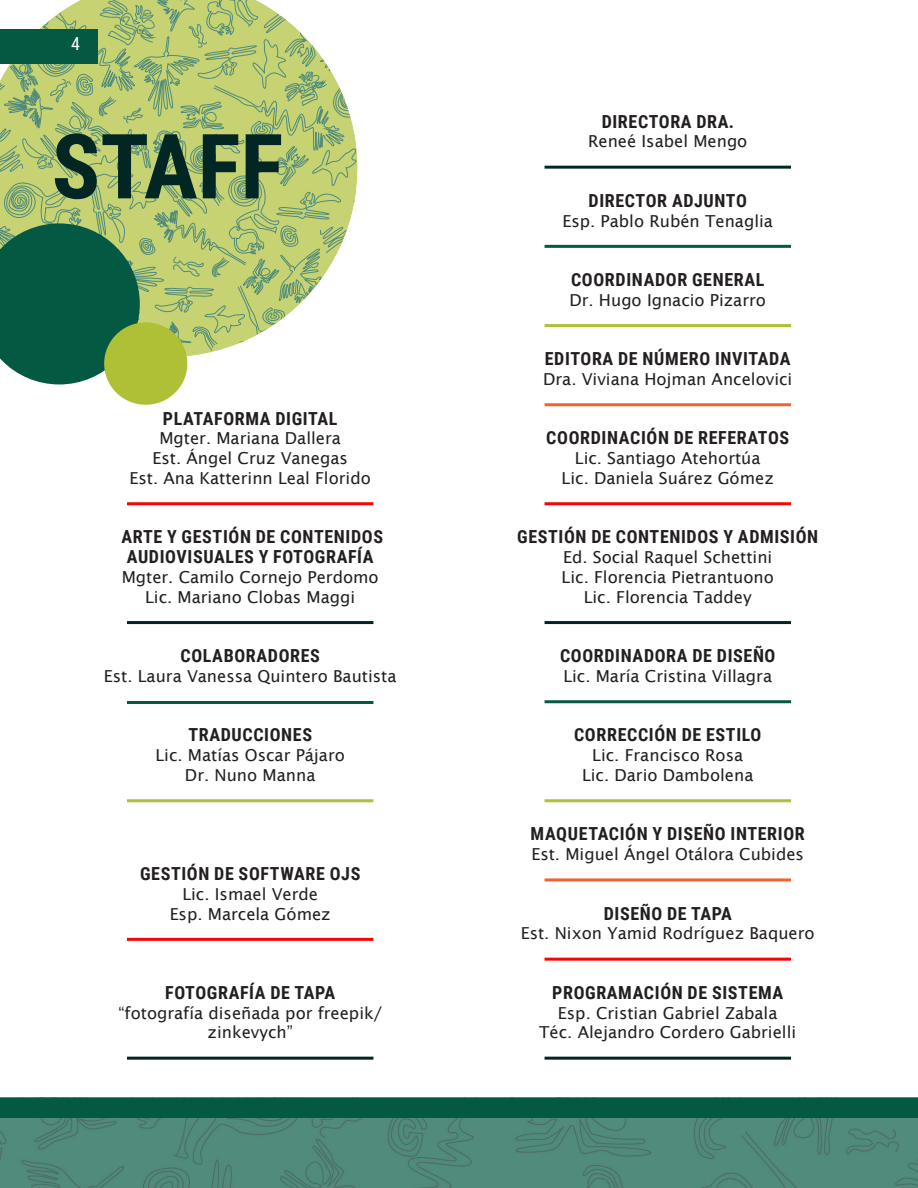
<style>
.page{position:relative;width:918px;height:1188px;background:#fff}
.page>*{position:absolute;margin:0;border:0;box-sizing:border-box;transform-origin:0 0}
.Subtítulos{font:700 18px/19.8px "Roboto Condensed";letter-spacing:.035em;color:#231f20}
.t1{font:18px "Roboto Condensed";color:#fff}
.Staff_Texto_11_pt__c{font:16.5px/19.8px "Lucida Sans";color:#231f20;text-align:center}
</style>
<div class="page">
<hr style="left:545px;top:166px;width:246px;height:3px;background:#022624">
<hr style="left:545px;top:1057px;width:246px;height:3px;background:#022624">
<hr style="left:127px;top:502px;width:246px;height:3px;background:#f10505">
<hr style="left:127px;top:938px;width:246px;height:3px;background:#f10505">
<hr style="left:127px;top:621px;width:246px;height:3px;background:#022624">
<hr style="left:127px;top:799px;width:246px;height:3px;background:#afc036">
<hr style="left:127px;top:701px;width:246px;height:3px;background:#045942">
<hr style="left:127px;top:1057px;width:246px;height:3px;background:#022624">
<hr style="left:545px;top:245px;width:246px;height:3px;background:#045942">
<hr style="left:545px;top:324px;width:246px;height:3px;background:#afc036">
<hr style="left:545px;top:403px;width:246px;height:3px;background:#f2622e">
<hr style="left:545px;top:502px;width:246px;height:3px;background:#f10505">
<hr style="left:545px;top:621px;width:246px;height:3px;background:#022624">
<hr style="left:545px;top:700px;width:246px;height:3px;background:#045942">
<hr style="left:545px;top:799px;width:246px;height:3px;background:#afc036">
<hr style="left:545px;top:958px;width:246px;height:3px;background:#f10505">
<hr style="left:545px;top:878px;width:246px;height:3px;background:#f2622e">
<svg style="left:0;top:0;width:357px;height:357px"></svg>
<svg style="left:0;top:223px;width:140px;height:161px;background:#1b684c"></svg>
<div style="left:104px;top:322px;width:83px;height:83px;background:#afc036;border-radius:50%"></div>
<svg style="left:55px;top:133px;width:226px;height:66px;background:#607b4e"></svg>
<img style="left:0;top:1118px;width:918px;height:70px">
<div style="left:0;top:1098px;width:918px;height:20px;background:#045942"></div>
<div style="left:0;top:30px;width:98px;height:34px;background:#045942"></div>
<p class="t1" style="left:71px;top:31px;width:10px">4</p>
<p class="Subtítulos" style="left:163px;top:408px;width:176px">PLATAFORMA DIGITAL</p>
<p class="Staff_Texto_11_pt__c" style="left:159px;top:429px;width:183px">Mgter. Mariana Dallera</p>
<p class="Staff_Texto_11_pt__c" style="left:153px;top:448px;width:197px">Est. Ángel Cruz Vanegas</p>
<p class="Staff_Texto_11_pt__c" style="left:130px;top:468px;width:243px">Est. Ana Katterinn Leal Florido</p>
<p class="Subtítulos" style="left:122px;top:526px;width:263px">ARTE Y GESTIÓN DE CONTENIDOS<br>AUDIOVISUALES Y FOTOGRAFÍA</p>
<p class="Staff_Texto_11_pt__c" style="left:122px;top:567px;width:259px">Mgter. Camilo Cornejo Perdomo</p>
<p class="Staff_Texto_11_pt__c" style="left:145px;top:587px;width:212px">Lic. Mariano Clobas Maggi</p>
<p class="Subtítulos" style="left:180px;top:645px;width:141px">COLABORADORES</p>
<p class="Staff_Texto_11_pt__c" style="left:104px;top:666px;width:294px">Est. Laura Vanessa Quintero Bautista</p>
<p class="Subtítulos" style="left:188px;top:724px;width:125px">TRADUCCIONES</p>
<p class="Staff_Texto_11_pt__c" style="left:155px;top:745px;width:191px">Lic. Matías Oscar Pájaro</p>
<p class="Staff_Texto_11_pt__c" style="left:185px;top:765px;width:132px">Dr. Nuno Manna</p>
<p class="Subtítulos" style="left:140px;top:863px;width:222px">GESTIÓN DE SOFTWARE OJS</p>
<p class="Staff_Texto_11_pt__c" style="left:182px;top:884px;width:137px">Lic. Ismael Verde</p>
<p class="Staff_Texto_11_pt__c" style="left:170px;top:904px;width:163px">Esp. Marcela Gómez</p>
<p class="Subtítulos" style="left:165px;top:982px;width:171px">FOTOGRAFÍA DE TAPA</p>
<p class="Staff_Texto_11_pt__c" style="left:118px;top:1003px;width:265px">“fotografía diseñada por freepik/ zinkevych”</p>
<p class="Subtítulos" style="left:602px;top:111px;width:134px">DIRECTORA DRA.</p>
<p class="Staff_Texto_11_pt__c" style="left:588px;top:132px;width:161px">Reneé Isabel Mengo</p>
<p class="Subtítulos" style="left:589px;top:190px;width:160px">DIRECTOR ADJUNTO</p>
<p class="Staff_Texto_11_pt__c" style="left:562px;top:211px;width:212px">Esp. Pablo Rubén Tenaglia</p>
<p class="Subtítulos" style="left:571px;top:269px;width:195px">COORDINADOR GENERAL</p>
<p class="Staff_Texto_11_pt__c" style="left:569px;top:290px;width:198px">Dr. Hugo Ignacio Pizarro</p>
<p class="Subtítulos" style="left:545px;top:348px;width:247px">EDITORA DE NÚMERO INVITADA</p>
<p class="Staff_Texto_11_pt__c" style="left:543px;top:369px;width:251px">Dra. Viviana Hojman Ancelovici</p>
<p class="Subtítulos" style="left:546px;top:427px;width:244px">COORDINACIÓN DE REFERATOS</p>
<p class="Staff_Texto_11_pt__c" style="left:575px;top:448px;width:187px">Lic. Santiago Atehortúa</p>
<p class="Staff_Texto_11_pt__c" style="left:562px;top:468px;width:214px">Lic. Daniela Suárez Gómez</p>
<p class="Subtítulos" style="left:517px;top:526px;width:303px">GESTIÓN DE CONTENIDOS Y ADMISIÓN</p>
<p class="Staff_Texto_11_pt__c" style="left:563px;top:547px;width:211px">Ed. Social Raquel Schettini</p>
<p class="Staff_Texto_11_pt__c" style="left:562px;top:567px;width:214px">Lic. Florencia Pietrantuono</p>
<p class="Staff_Texto_11_pt__c" style="left:584px;top:587px;width:170px">Lic. Florencia Taddey</p>
<p class="Subtítulos" style="left:560px;top:645px;width:217px">COORDINADORA DE DISEÑO</p>
<p class="Staff_Texto_11_pt__c" style="left:563px;top:666px;width:210px">Lic. María Cristina Villagra</p>
<p class="Subtítulos" style="left:574px;top:724px;width:189px">CORRECCIÓN DE ESTILO</p>
<p class="Staff_Texto_11_pt__c" style="left:592px;top:745px;width:152px">Lic. Francisco Rosa</p>
<p class="Staff_Texto_11_pt__c" style="left:582px;top:765px;width:173px">Lic. Dario Dambolena</p>
<p class="Subtítulos" style="left:531px;top:823px;width:276px">MAQUETACIÓN Y DISEÑO INTERIOR</p>
<p class="Staff_Texto_11_pt__c" style="left:531px;top:844px;width:274px">Est. Miguel Ángel Otálora Cubides</p>
<p class="Subtítulos" style="left:604px;top:903px;width:130px">DISEÑO DE TAPA</p>
<p class="Staff_Texto_11_pt__c" style="left:521px;top:924px;width:295px">Est. Nixon Yamid Rodríguez Baquero</p>
<p class="Subtítulos" style="left:552px;top:982px;width:233px">PROGRAMACIÓN DE SISTEMA</p>
<p class="Staff_Texto_11_pt__c" style="left:558px;top:1003px;width:221px">Esp. Cristian Gabriel Zabala</p>
<p class="Staff_Texto_11_pt__c" style="left:539px;top:1023px;width:259px">Téc. Alejandro Cordero Gabrielli</p>
</div>
